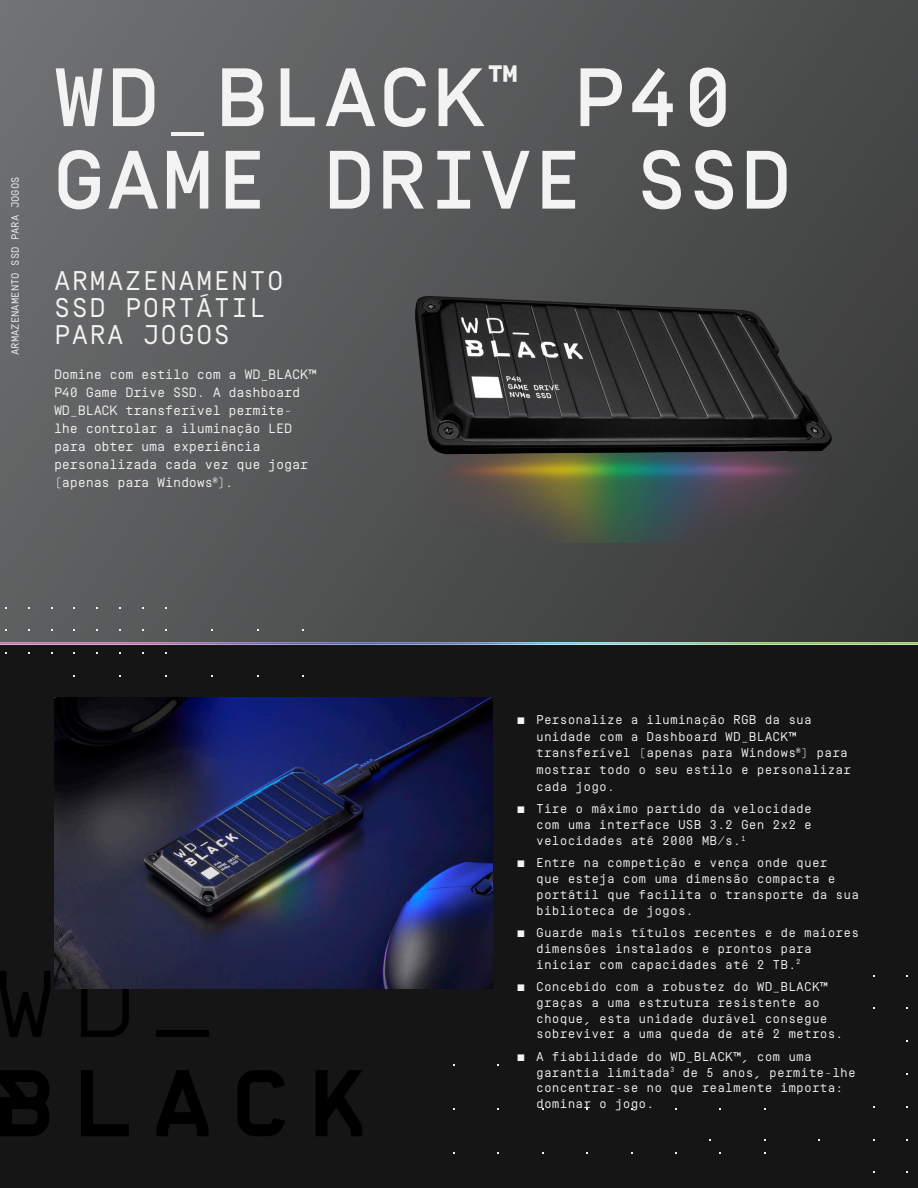
<style>
.page{position:relative;width:918px;height:1188px;background:#fff}
.page>*{position:absolute;margin:0;border:0;box-sizing:border-box;transform-origin:0 0}
.t1{font:500 82.5px/82.5px "Simplon Mono";letter-spacing:.05em;color:#f3f3f3}
.t2{font:27px/27px "Simplon Mono";letter-spacing:.05em;color:#f3f3f3}
.t3{font:13.5px/18px "Simplon Mono";letter-spacing:-.02em;color:#f3f3f3}
.t4{font:12.75px/15.8px "Simplon Mono";letter-spacing:.01em;color:#f3f3f3}
.t5{font:10.5px "Simplon Mono";color:#f3f3f3}
</style>
<div class="page">
<div style="left:0;top:0;width:918px;height:645px;background:linear-gradient(to right,#68696b,#414342)"></div>
<div style="left:0;top:645px;width:918px;height:543px;background:#161516"></div>
<img style="left:0;top:643px;width:918px;height:2px">
<div style="left:156px;top:1031px;width:52px;height:6px;background:#000"></div>
<svg style="left:81px;top:988px;width:48px;height:49px"></svg>
<svg style="left:0;top:971px;width:51px;height:66px"></svg>
<svg style="left:81px;top:1070px;width:48px;height:66px"></svg>
<svg style="left:237px;top:1070px;width:48px;height:66px"></svg>
<svg style="left:156px;top:1070px;width:52px;height:66px"></svg>
<svg style="left:0;top:1070px;width:49px;height:66px"></svg>
<svg style="left:316px;top:1070px;width:47px;height:66px"></svg>
<img style="left:54px;top:698px;width:439px;height:290px">
<img style="left:371px;top:236px;width:507px;height:307px">
<p class="t5" style="left:10px;top:355px;width:180px;rotate:-90deg">ARMAZENAMENTO SSD PARA JOGOS</p>
<h1 class="t1" style="left:54px;top:57px;width:738px">WD_BLACK<sup>™</sup> P40<br>GAME DRIVE SSD</h1>
<h2 class="t2" style="left:54px;top:268px;width:231px">ARMAZENAMENTO<br>SSD PORTÁTIL<br>PARA JOGOS</h2>
<p class="t3" style="left:54px;top:365px;width:264px">Domine com estilo com a WD_BLACK™<br>P40 Game Drive SSD. A dashboard<br>WD_BLACK transferível permite&shy;lhe controlar a iluminação LED para obter uma experiência personalizada cada vez que jogar (apenas para Windows<sup>®</sup>).</p>
<p class="t4" style="left:536px;top:711px;width:317px;line-height:16.8px;text-indent:-19px">■ Personalize a iluminação RGB da sua unidade com a Dashboard WD_BLACK™ transferível (apenas para Windows<sup>®</sup>) para mostrar todo o seu estilo e personalizar cada jogo.</p>
<p class="t4" style="left:536px;top:801px;width:277px;text-align:justify;text-indent:-19px">■ Tire o máximo partido da velocidade com uma interface USB 3.2 Gen 2x2 e velocidades até 2000 MB/s.<sup>1</sup></p>
<p class="t4" style="left:536px;top:855px;width:324px;text-indent:-19px">■ Entre na competição e vença onde quer<br>que esteja com uma dimensão compacta e portátil que facilita o transporte da sua biblioteca de jogos.</p>
<p class="t4" style="left:536px;top:925px;width:324px;text-indent:-19px">■ Guarde mais títulos recentes e de maiores dimensões instalados e prontos para iniciar com capacidades até 2 TB.<sup>2</sup></p>
<p class="t4" style="left:536px;top:979px;width:309px;text-indent:-19px">■ Concebido com a robustez do WD_BLACK™ graças a uma estrutura resistente ao choque, esta unidade durável consegue sobreviver a uma queda de até 2 metros.</p>
<p class="t4" style="left:536px;top:1049px;width:321px;text-indent:-19px">■ A fiabilidade do WD_BLACK™, com uma garantia limitada<sup>3</sup> de 5 anos, permite-lhe concentrar-se no que realmente importa: dominar o jogo.</p>
</div>
